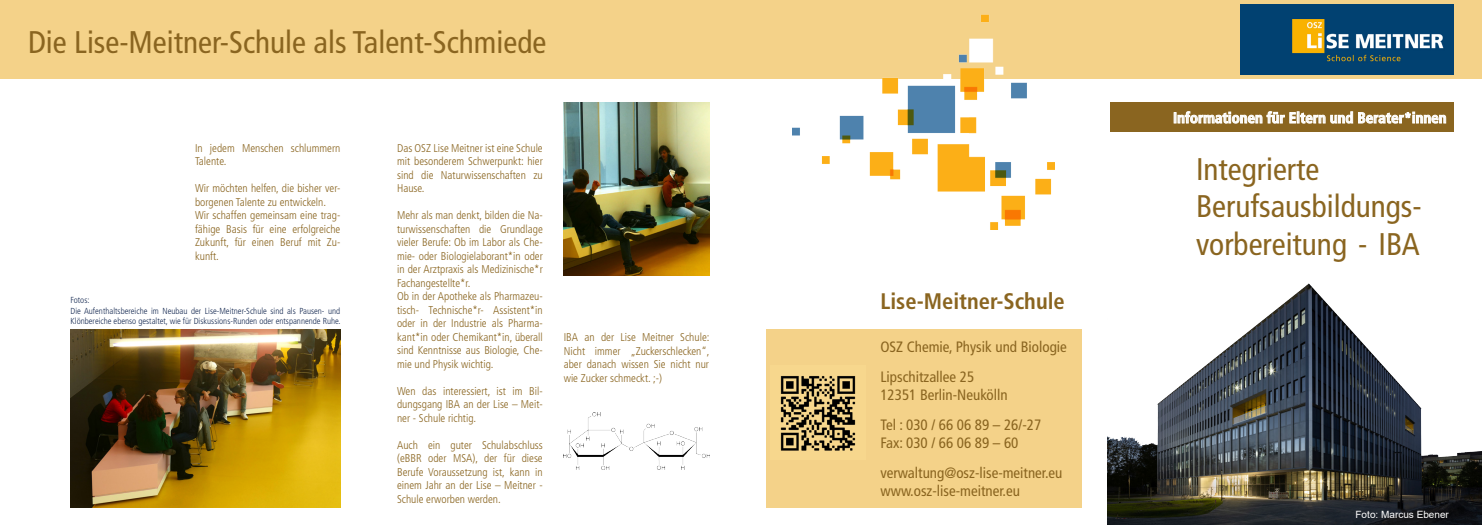
<style>
.page{position:relative;width:1482px;height:525px;background:#fff}
.page>*{position:absolute;margin:0;border:0;box-sizing:border-box;transform-origin:0 0}
.t1{font:condensed 31.25px "Frutiger LT Std";color:#8a6520}
.t2{font:700 condensed 22.5px "Frutiger LT Std";color:#8a6520}
.t3{font:condensed 15px "Frutiger LT Std";color:#8a6520}
.t4{font:700 condensed 15px "Frutiger LT Std";color:#fff}
.t5{font:300 condensed 11.25px/13.5px "Frutiger LT Std";color:#8a6520;text-align:justify}
.t6{font:10px "Arial";color:#fff}
.t7{font:300 condensed 8.75px/10.5px "Frutiger LT Std";color:#172b53}
</style>
<div class="page">
<div style="left:765px;top:329px;width:316px;height:178px;background:#f4d289"></div>
<div style="left:0;top:0;width:1481px;height:78px;background:#f4d289"></div>
<img style="left:1240px;top:5px;width:213px;height:69px">
<img style="left:792px;top:14px;width:262px;height:216px">
<img style="left:1107px;top:283px;width:374px;height:241px">
<img style="left:780px;top:376px;width:76px;height:75px">
<img style="left:563px;top:412px;width:146px;height:57px">
<img style="left:71px;top:329px;width:269px;height:178px">
<img style="left:563px;top:102px;width:146px;height:173px">
<div style="left:1109px;top:102px;width:344px;height:30px;background:#8a6520"></div>
<svg style="left:1173px;top:111px;width:272px;height:13px"></svg>
<p class="t1" style="left:28px;top:24px;width:519px">Die Lise-Meitner-Schule als Talent-Schmiede</p>
<p class="t5" style="left:195px;top:141px;width:147px">In jedem Menschen schlummern<br>Talente.</p>
<p class="t5" style="left:195px;top:181px;width:147px">Wir möchten helfen, die bisher ver&shy;borgenen Talente zu entwickeln.</p>
<p class="t5" style="left:195px;top:208px;width:147px">Wir schaffen gemeinsam eine trag&shy;fähige Basis für eine erfolgreiche Zukunft, für einen Beruf mit Zu&shy;kunft.</p>
<p class="t7" style="left:71px;top:295px;width:20px">Fotos:</p>
<p class="t7" style="left:71px;top:305px;width:271px">Die Aufenthaltsbereiche im Neubau der Lise-Meitner-Schule sind als Pausen- und<br>Klönbereiche ebenso gestaltet, wie für Diskussions-Runden oder entspannende Ruhe.</p>
<p class="t5" style="left:397px;top:141px;width:147px">Das OSZ Lise Meitner ist eine Schule mit besonderem Schwerpunkt: hier sind die Naturwissenschaften zu Hause.</p>
<p class="t5" style="left:397px;top:208px;width:147px">Mehr als man denkt, bilden die Na&shy;turwissenschaften die Grundlage vieler Berufe: Ob im Labor als Che&shy;mie- oder Biologielaborant*in oder in der Arztpraxis als Medizinische*r Fachangestellte*r.</p>
<p class="t5" style="left:397px;top:289px;width:147px">Ob in der Apotheke als Pharmazeu&shy;tisch- Technische*r- Assistent*in oder in der Industrie als Pharma&shy;kant*in oder Chemikant*in, überall sind Kenntnisse aus Biologie, Che&shy;mie und Physik wichtig.</p>
<p class="t5" style="left:397px;top:384px;width:147px">Wen das interessiert, ist im Bil&shy;dungsgang IBA an der Lise – Meit&shy;ner - Schule richtig.</p>
<p class="t5" style="left:397px;top:438px;width:147px">Auch ein guter Schulabschluss (eBBR oder MSA), der für diese Berufe Voraussetzung ist, kann in einem Jahr an der Lise – Meitner - Schule erworben werden.</p>
<p class="t5" style="left:563px;top:330px;width:147px">IBA an der Lise Meitner Schule:<br>Nicht immer „Zuckerschlecken“, aber danach wissen Sie nicht nur wie Zucker schmeckt. ;-)</p>
<p class="t2" style="left:880px;top:287px;width:186px">Lise-Meitner-Schule</p>
<p class="t3" style="left:880px;top:338px;width:188px">OSZ Chemie, Physik und Biologie</p>
<p class="t3" style="left:880px;top:368px;width:95px">Lipschitzallee 25</p>
<p class="t3" style="left:880px;top:386px;width:129px">12351 Berlin-Neukölln</p>
<p class="t3" style="left:880px;top:416px;width:162px">Tel : 030 / 66 06 89 – 26/-27</p>
<p class="t3" style="left:880px;top:434px;width:139px">Fax: 030 / 66 06 89 – 60</p>
<p class="t3" style="left:880px;top:464px;width:183px">verwaltung@osz-lise-meitner.eu</p>
<p class="t3" style="left:880px;top:482px;width:141px">www.osz-lise-meitner.eu</p>
<p class="t4" style="left:1172px;top:109px;width:275px">Informationen für Eltern und Berater*innen</p>
<p class="t1" style="left:1195px;top:150px;width:125px">Integrierte</p>
<p class="t1" style="left:1195px;top:188px;width:227px">Berufsausbildungs-</p>
<p class="t1" style="left:1195px;top:225px;width:225px">vorbereitung - IBA</p>
<p class="t6" style="left:1355px;top:507px;width:95px">Foto: Marcus Ebener</p>
</div>
